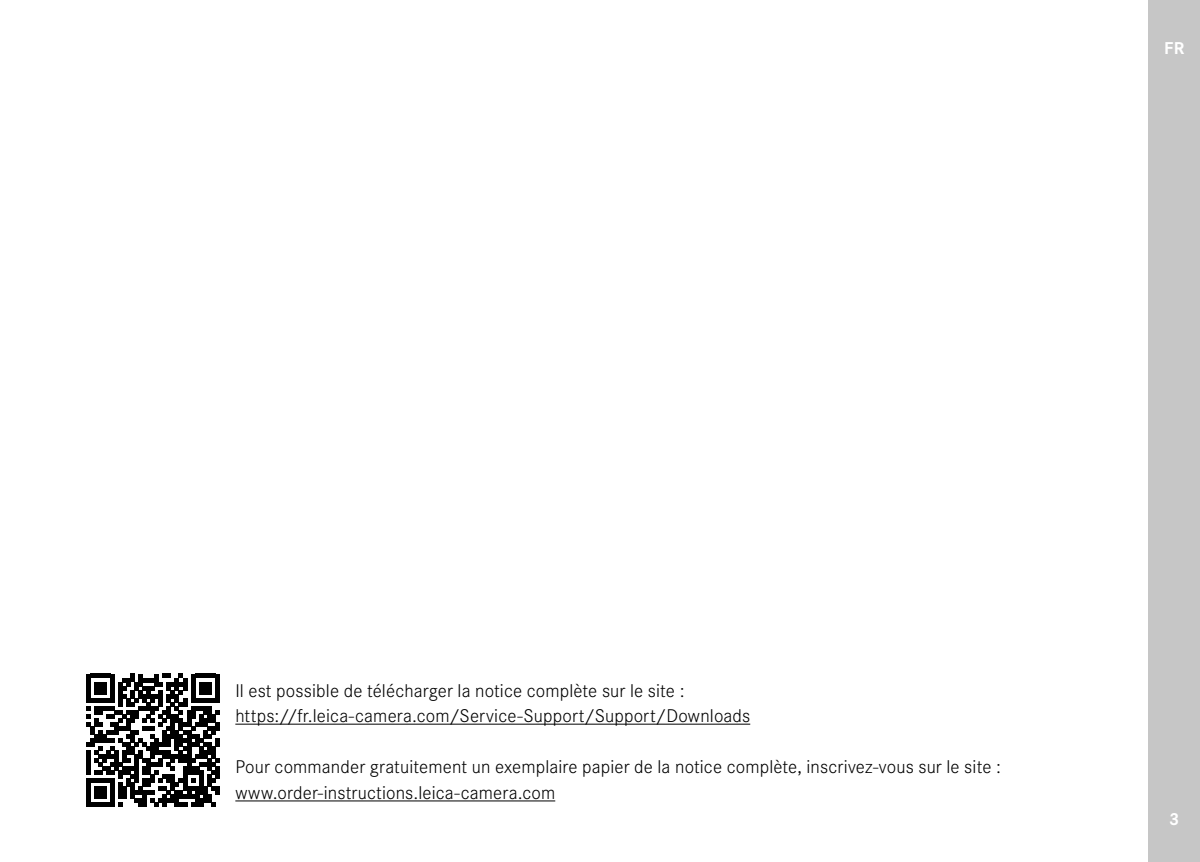
<style>
.page{position:relative;width:1200px;height:862px;background:#fff}
.page>*{position:absolute;margin:0;border:0;box-sizing:border-box;transform-origin:0 0}
.Text____Body_Text{font:300 19.12px "Corporate S";letter-spacing:.005em;color:#000}
.t1{font:700 18px "Corporate S";color:#fff}
.t2{font:700 17.78px "Corporate S";color:#fff}
</style>
<div class="page">
<div style="left:1148px;top:0;width:51px;height:861px;background:#c6c6c6"></div>
<hr style="left:235px;top:723px;width:515px;height:1px;background:#000">
<hr style="left:235px;top:800px;width:320px;height:1px;background:#000">
<svg style="left:86px;top:673px;width:133px;height:133px"></svg>
<p class="t2" style="left:1163px;top:34px;width:22px">FR</p>
<p class="Text____Body_Text" style="left:235px;top:676px;width:450px">Il est possible de télécharger la notice complète sur le site :</p>
<p class="Text____Body_Text" style="left:235px;top:702px;width:516px">https://fr.leica-camera.com/Service-Support/Support/Downloads</p>
<p class="Text____Body_Text" style="left:235px;top:753px;width:767px">Pour commander gratuitement un exemplaire papier de la notice complète, inscrivez-vous sur le site :</p>
<p class="Text____Body_Text" style="left:235px;top:778px;width:321px">www.order-instructions.leica-camera.com</p>
<p class="t1" style="left:1168px;top:804px;width:12px">3</p>
</div>
